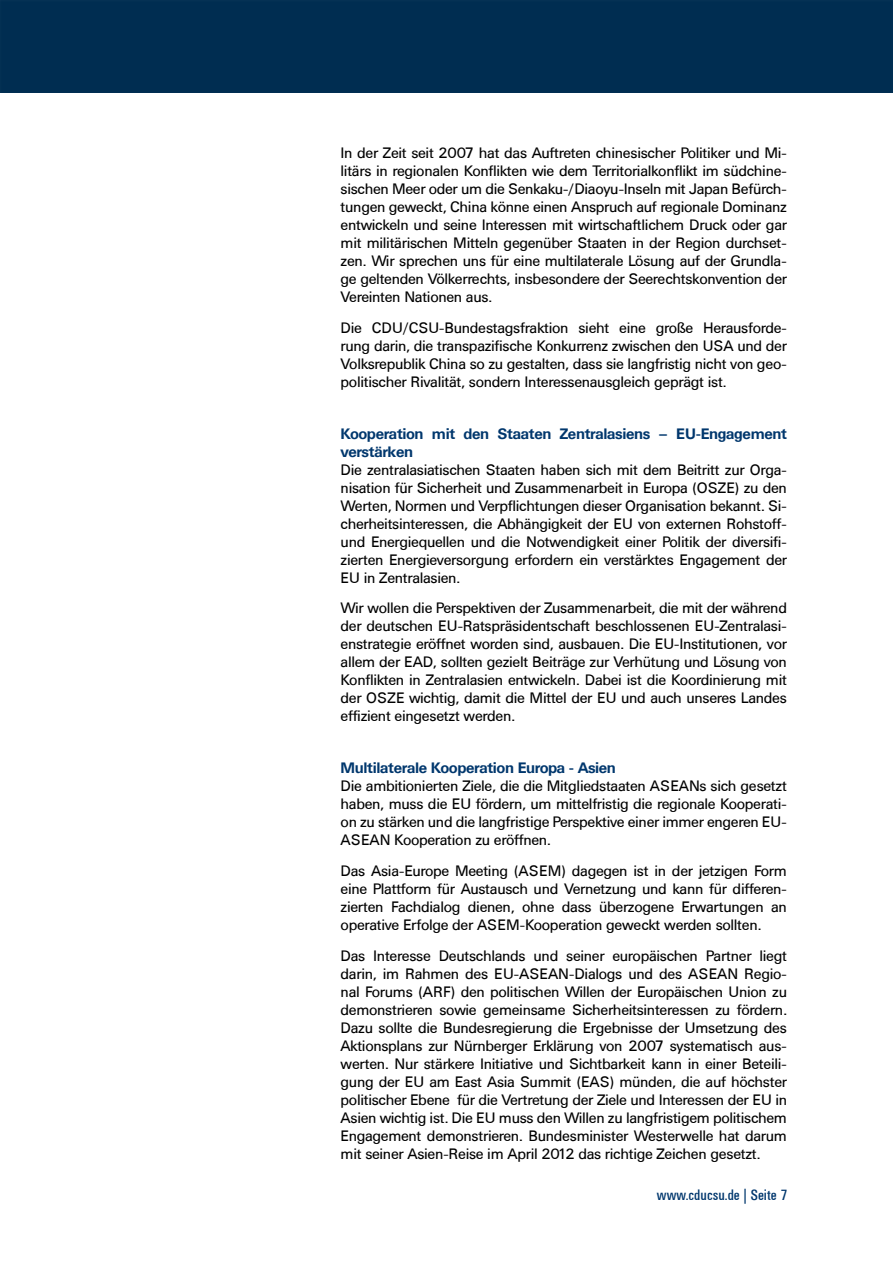
<style>
.page{position:relative;width:893px;height:1263px;background:#fff}
.page>*{position:absolute;margin:0;border:0;box-sizing:border-box;transform-origin:0 0}
.t1{font:15px/18px "Univers BSK";letter-spacing:-.025em;color:#000;text-align:justify}
.t2{font:700 15px/18px "Univers BSK";letter-spacing:-.025em;color:#00376d}
.t3{font:15px "Univers Condensed BSK";color:#00376d}
</style>
<div class="page">
<div style="left:0;top:0;width:893px;height:93px;background:#002d51"></div>
<p class="t1" style="left:341px;top:144px;width:448px">In der Zeit seit 2007 hat das Auftreten chinesischer Politiker und Mi&shy;litärs in regionalen Konflikten wie dem Territorialkonflikt im südchine&shy;sischen Meer oder um die Senkaku-/Diaoyu-Inseln mit Japan Befürch&shy;tungen geweckt, China könne einen Anspruch auf regionale Dominanz entwickeln und seine Interessen mit wirtschaftlichem Druck oder gar mit militärischen Mitteln gegenüber Staaten in der Region durchset&shy;zen. Wir sprechen uns für eine multilaterale Lösung auf der Grundla&shy;ge geltenden Völkerrechts, insbesondere der Seerechtskonvention der Vereinten Nationen aus.</p>
<p class="t1" style="left:341px;top:319px;width:448px">Die CDU/CSU-Bundestagsfraktion sieht eine große Herausforde&shy;rung darin, die transpazifische Konkurrenz zwischen den USA und der Volksrepublik China so zu gestalten, dass sie langfristig nicht von geo&shy;politischer Rivalität, sondern Interessenausgleich geprägt ist.</p>
<p class="t2" style="left:341px;top:425px;width:448px">Kooperation mit den Staaten Zentralasiens – EU-Engagement verstärken</p>
<p class="t1" style="left:341px;top:461px;width:448px">Die zentralasiatischen Staaten haben sich mit dem Beitritt zur Orga&shy;nisation für Sicherheit und Zusammenarbeit in Europa (OSZE) zu den Werten, Normen und Verpflichtungen dieser Organisation bekannt. Si&shy;cherheitsinteressen, die Abhängigkeit der EU von externen Rohstoff&shy;und Energiequellen und die Notwendigkeit einer Politik der diversifi&shy;zierten Energieversorgung erfordern ein verstärktes Engagement der EU in Zentralasien.</p>
<p class="t1" style="left:341px;top:599px;width:448px">Wir wollen die Perspektiven der Zusammenarbeit, die mit der während der deutschen EU-Ratspräsidentschaft beschlossenen EU-Zentralasi&shy;enstrategie eröffnet worden sind, ausbauen. Die EU-Institutionen, vor allem der EAD, sollten gezielt Beiträge zur Verhütung und Lösung von Konflikten in Zentralasien entwickeln. Dabei ist die Koordinierung mit der OSZE wichtig, damit die Mittel der EU und auch unseres Landes effizient eingesetzt werden.</p>
<p class="t2" style="left:341px;top:759px;width:277px">Multilaterale Kooperation Europa - Asien</p>
<p class="t1" style="left:341px;top:777px;width:448px">Die ambitionierten Ziele, die die Mitgliedstaaten ASEANs sich gesetzt haben, muss die EU fördern, um mittelfristig die regionale Kooperati&shy;on zu stärken und die langfristige Perspektive einer immer engeren EU-ASEAN Kooperation zu eröffnen.</p>
<p class="t1" style="left:341px;top:862px;width:448px">Das Asia-Europe Meeting (ASEM) dagegen ist in der jetzigen Form eine Plattform für Austausch und Vernetzung und kann für differen&shy;zierten Fachdialog dienen, ohne dass überzogene Erwartungen an operative Erfolge der ASEM-Kooperation geweckt werden sollten.</p>
<p class="t1" style="left:341px;top:947px;width:448px">Das Interesse Deutschlands und seiner europäischen Partner liegt darin, im Rahmen des EU-ASEAN-Dialogs und des ASEAN Regio&shy;nal Forums (ARF) den politischen Willen der Europäischen Union zu demonstrieren sowie gemeinsame Sicherheitsinteressen zu fördern.<br>Dazu sollte die Bundesregierung die Ergebnisse der Umsetzung des Aktionsplans zur Nürnberger Erklärung von 2007 systematisch aus&shy;werten. Nur stärkere Initiative und Sichtbarkeit kann in einer Beteili&shy;gung der EU am East Asia Summit (EAS) münden, die auf höchster politischer Ebene für die Vertretung der Ziele und Interessen der EU in Asien wichtig ist. Die EU muss den Willen zu langfristigem politischem Engagement demonstrieren. Bundesminister Westerwelle hat darum mit seiner Asien-Reise im April 2012 das richtige Zeichen gesetzt.</p>
<p class="t3" style="left:657px;top:1187px;width:133px">www.cducsu.de | Seite 7</p>
</div>
